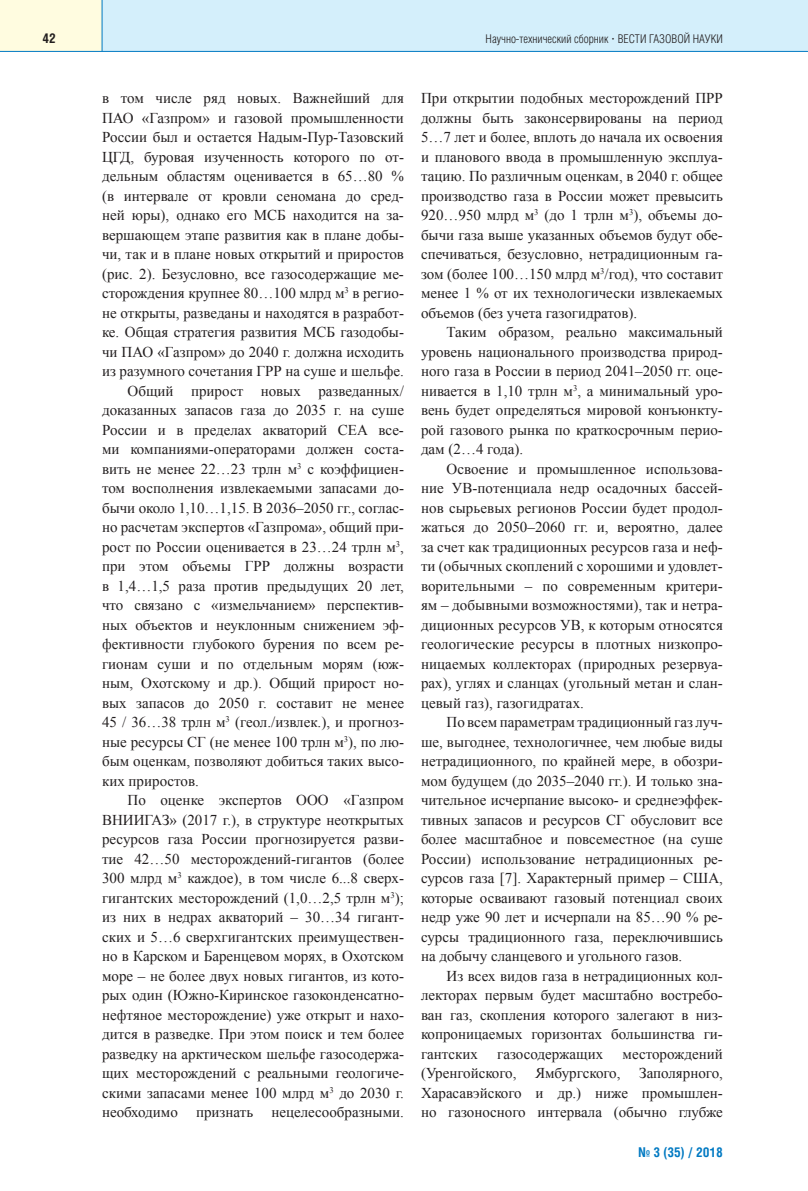
<style>
.page{position:relative;width:808px;height:1191px;background:#fff}
.page>*{position:absolute;margin:0;border:0;box-sizing:border-box;transform-origin:0 0}
.t1{font:15px/19.5px "Times New Roman";color:#231f20;text-align:justify}
.t2{font:700 13.5px "Helios Cond";color:#0079c2}
.t3{font:700 13.5px "Helios Cond";color:#231f20}
.t4{font:300 12px "Helios Cond";color:#231f20}
.s1{font-family:"Times New Roman";font-weight:700}
</style>
<div class="page">
<div style="left:102px;top:0;width:706px;height:51px;background:#d4effb"></div>
<div style="left:0;top:0;width:102px;height:51px;background:#fffce0"></div>
<hr style="left:0;top:51px;width:808px;height:1px;background:#0079c2">
<hr style="left:102px;top:0;width:1px;height:51px;background:#0079c2">
<p class="t3" style="left:43px;top:33px;width:15px">42</p>
<p class="t4" style="left:486px;top:34px;width:239px">Научно-технический сборник <span class="s1">·</span> ВЕСТИ ГАЗОВОЙ НАУКИ</p>
<p class="t1" style="left:102px;top:88px;width:303px">в том числе ряд новых. Важнейший для</p>
<p class="t1" style="left:102px;top:108px;width:303px">ПАО «Газпром» и газовой промышленности</p>
<p class="t1" style="left:102px;top:127px;width:303px">России был и остается Надым-Пур-Тазовский</p>
<p class="t1" style="left:102px;top:147px;width:303px">ЦГД, буровая изученность которого по от-</p>
<p class="t1" style="left:102px;top:166px;width:303px">дельным областям оценивается в 65…80 %</p>
<p class="t1" style="left:102px;top:186px;width:303px">(в интервале от кровли сеномана до сред-</p>
<p class="t1" style="left:102px;top:205px;width:303px">ней юры), однако его МСБ находится на за-</p>
<p class="t1" style="left:102px;top:225px;width:303px">вершающем этапе развития как в плане добы-</p>
<p class="t1" style="left:102px;top:244px;width:303px">чи, так и в плане новых открытий и приростов</p>
<p class="t1" style="left:102px;top:264px;width:303px">(рис. 2). Безусловно, все газосодержащие ме-</p>
<p class="t1" style="left:102px;top:283px;width:303px">сторождения крупнее 80…100 млрд м<sup>3</sup> в регио-</p>
<p class="t1" style="left:102px;top:303px;width:303px">не открыты, разведаны и находятся в разработ-</p>
<p class="t1" style="left:102px;top:322px;width:303px">ке. Общая стратегия развития МСБ газодобы-</p>
<p class="t1" style="left:102px;top:342px;width:303px">чи ПАО «Газпром» до 2040 г. должна исходить</p>
<p class="t1" style="left:102px;top:361px;width:303px">из разумного сочетания ГРР на суше и шельфе.</p>
<p class="t1" style="left:128px;top:381px;width:278px">Общий прирост новых разведанных/</p>
<p class="t1" style="left:102px;top:400px;width:303px">доказанных запасов газа до 2035 г. на суше</p>
<p class="t1" style="left:102px;top:420px;width:303px">России и в пределах акваторий СЕА все-</p>
<p class="t1" style="left:102px;top:439px;width:303px">ми компаниями-операторами должен соста-</p>
<p class="t1" style="left:102px;top:459px;width:303px">вить не менее 22…23 трлн м<sup>3</sup> с коэффициен-</p>
<p class="t1" style="left:102px;top:478px;width:303px">том восполнения извлекаемыми запасами до-</p>
<p class="t1" style="left:102px;top:498px;width:303px">бычи около 1,10…1,15. В 2036–2050 гг., соглас-</p>
<p class="t1" style="left:102px;top:517px;width:303px">но расчетам экспертов «Газпрома», общий при-</p>
<p class="t1" style="left:102px;top:537px;width:303px">рост по России оценивается в 23…24 трлн м<sup>3</sup>,</p>
<p class="t1" style="left:102px;top:556px;width:303px">при этом объемы ГРР должны возрасти</p>
<p class="t1" style="left:102px;top:576px;width:303px">в 1,4…1,5 раза против предыдущих 20 лет,</p>
<p class="t1" style="left:102px;top:595px;width:303px">что связано с «измельчанием» перспектив-</p>
<p class="t1" style="left:102px;top:615px;width:303px">ных объектов и неуклонным снижением эф-</p>
<p class="t1" style="left:102px;top:634px;width:303px">фективности глубокого бурения по всем ре-</p>
<p class="t1" style="left:102px;top:654px;width:303px">гионам суши и по отдельным морям (юж-</p>
<p class="t1" style="left:102px;top:673px;width:303px">ным, Охотскому и др.). Общий прирост но-</p>
<p class="t1" style="left:102px;top:693px;width:303px">вых запасов до 2050 г. составит не менее</p>
<p class="t1" style="left:102px;top:712px;width:303px">45 / 36…38 трлн м<sup>3</sup> (геол./извлек.), и прогноз-</p>
<p class="t1" style="left:102px;top:732px;width:303px">ные ресурсы СГ (не менее 100 трлн м<sup>3</sup>), по лю-</p>
<p class="t1" style="left:102px;top:751px;width:303px">бым оценкам, позволяют добиться таких высо-</p>
<p class="t1" style="left:102px;top:771px;width:98px">ких приростов.</p>
<p class="t1" style="left:128px;top:790px;width:278px">По оценке экспертов ООО «Газпром</p>
<p class="t1" style="left:102px;top:810px;width:303px">ВНИИГАЗ» (2017 г.), в структуре неоткрытых</p>
<p class="t1" style="left:102px;top:829px;width:303px">ресурсов газа России прогнозируется разви-</p>
<p class="t1" style="left:102px;top:849px;width:303px">тие 42…50 месторождений-гигантов (более</p>
<p class="t1" style="left:102px;top:868px;width:303px">300 млрд м<sup>3</sup> каждое), в том числе 6...8 сверх-</p>
<p class="t1" style="left:102px;top:888px;width:303px">гигантских месторождений (1,0…2,5 трлн м<sup>3</sup>);</p>
<p class="t1" style="left:102px;top:907px;width:303px">из них в недрах акваторий – 30…34 гигант-</p>
<p class="t1" style="left:102px;top:927px;width:303px">ских и 5…6 сверхгигантских преимуществен-</p>
<p class="t1" style="left:102px;top:946px;width:303px">но в Карском и Баренцевом морях, в Охотском</p>
<p class="t1" style="left:102px;top:966px;width:303px">море – не более двух новых гигантов, из кото-</p>
<p class="t1" style="left:102px;top:985px;width:303px">рых один (Южно-Киринское газоконденсатно-</p>
<p class="t1" style="left:102px;top:1005px;width:303px">нефтяное месторождение) уже открыт и нахо-</p>
<p class="t1" style="left:102px;top:1024px;width:303px">дится в разведке. При этом поиск и тем более</p>
<p class="t1" style="left:102px;top:1044px;width:303px">разведку на арктическом шельфе газосодержа-</p>
<p class="t1" style="left:102px;top:1063px;width:303px">щих месторождений с реальными геологиче-</p>
<p class="t1" style="left:102px;top:1083px;width:303px">скими запасами менее 100 млрд м<sup>3</sup> до 2030 г.</p>
<p class="t1" style="left:102px;top:1102px;width:303px">необходимо признать нецелесообразными.</p>
<p class="t1" style="left:421px;top:88px;width:303px">При открытии подобных месторождений ПРР должны быть законсервированы на период 5…7 лет и более, вплоть до начала их освоения и планового ввода в промышленную эксплуа&shy;тацию. По различным оценкам, в 2040 г. общее производство газа в России может превысить 920…950 млрд м<sup>3</sup> (до 1 трлн м<sup>3</sup>), объемы до&shy;бычи газа выше указанных объемов будут обе&shy;спечиваться, безусловно, нетрадиционным га&shy;зом (более 100…150 млрд м<sup>3</sup>/год), что составит менее 1 % от их технологически извлекаемых объемов (без учета газогидратов).</p>
<p class="t1" style="left:421px;top:322px;width:303px;text-indent:26px">Таким образом, реально максимальный уровень национального производства природ&shy;ного газа в России в период 2041–2050 гг. оце&shy;нивается в 1,10 трлн м<sup>3</sup>, а минимальный уро&shy;вень будет определяться мировой конъюнкту&shy;рой газового рынка по краткосрочным перио&shy;дам (2…4 года).</p>
<p class="t1" style="left:421px;top:459px;width:303px;text-indent:26px">Освоение и промышленное использова&shy;ние УВ-потенциала недр осадочных бассей&shy;нов сырьевых регионов России будет продол&shy;жаться до 2050–2060 гг. и, вероятно, далее за счет как традиционных ресурсов газа и неф&shy;ти (обычных скоплений с хорошими и удовлет&shy;ворительными – по современным критери&shy;ям – добывными возможностями), так и нетра&shy;диционных ресурсов УВ, к которым относятся геологические ресурсы в плотных низкопро&shy;ницаемых коллекторах (природных резервуа&shy;рах), углях и сланцах (угольный метан и слан&shy;цевый газ), газогидратах.</p>
<p class="t1" style="left:421px;top:712px;width:303px;text-indent:26px">По всем параметрам традиционный газ луч&shy;ше, выгоднее, технологичнее, чем любые виды нетрадиционного, по крайней мере, в обозри&shy;мом будущем (до 2035–2040 гг.). И только зна&shy;чительное исчерпание высоко- и среднеэффек&shy;тивных запасов и ресурсов СГ обусловит все более масштабное и повсеместное (на суше России) использование нетрадиционных ре&shy;сурсов газа [7]. Характерный пример – США, которые осваивают газовый потенциал своих недр уже 90 лет и исчерпали на 85…90 % ре&shy;сурсы традиционного газа, переключившись на добычу сланцевого и угольного газов.</p>
<p class="t1" style="left:421px;top:966px;width:303px;text-indent:26px">Из всех видов газа в нетрадиционных кол&shy;лекторах первым будет масштабно востребо&shy;ван газ, скопления которого залегают в низ&shy;копроницаемых горизонтах большинства ги&shy;гантских</p>
<p class="t1" style="left:421px;top:1044px;width:303px;text-indent:201px">месторождений (Уренгойского, Ямбургского, Заполярного, Харасавэйского и др.) ниже промышлен&shy;но газоносного интервала (обычно глубже</p>
<p class="t1" style="left:497px;top:1044px;width:108px">газосодержащих</p>
<p class="t2" style="left:638px;top:1147px;width:86px">№ 3 (35) / 2018</p>
</div>
